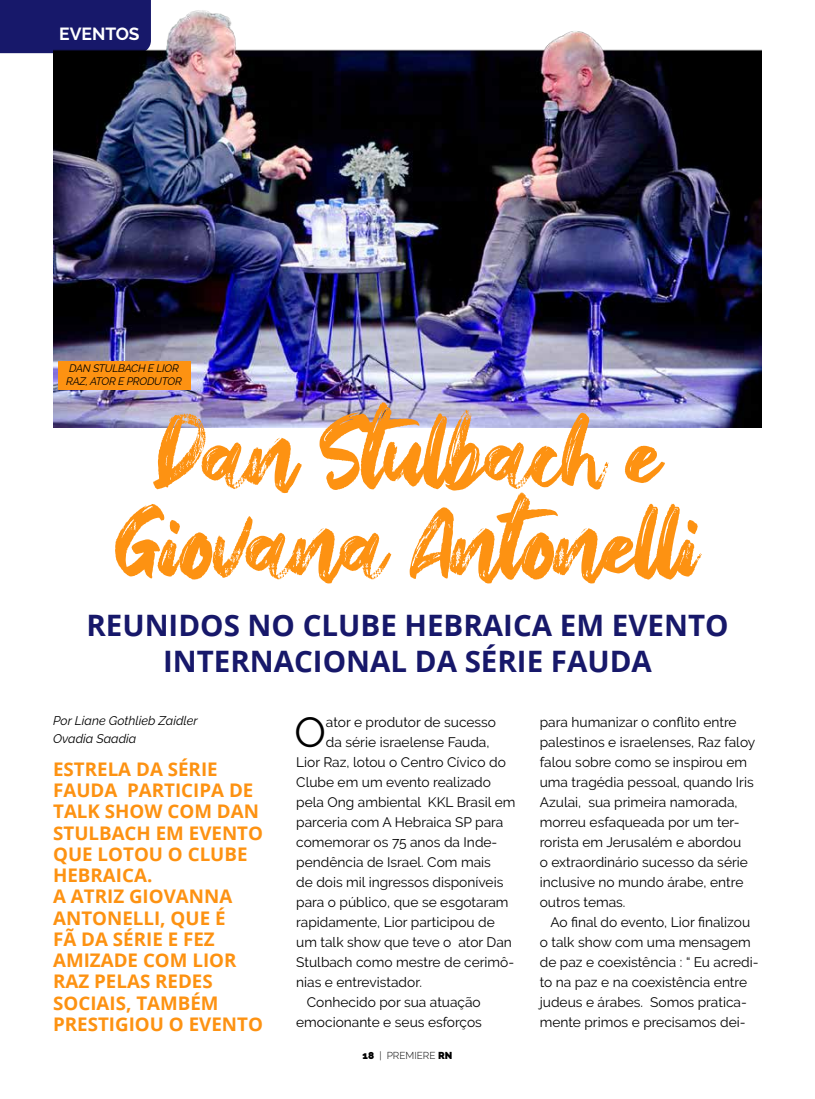
<style>
.page{position:relative;width:815px;height:1099px;background:#fff}
.page>*{position:absolute;margin:0;border:0;box-sizing:border-box;transform-origin:0 0}
.t1{font:96.88px/90.4px "Hey October";letter-spacing:-.01em;color:#fd9212;text-align:center}
.t2{font:41.88px "Raleway";color:#000}
.t3{font:700 29.5px/36.2px "Open Sans";color:#17186a;text-align:center}
.t4{font:700 18.75px/21.2px "Open Sans";color:#fd9212}
.t5{font:700 17.5px "Raleway";color:#fff}
.t6{font:13.75px/20px "Raleway";color:#000}
.t7{font:italic 12.5px/18px "Raleway";color:#000}
.t8{font:italic 10.75px/12.9px "Raleway";letter-spacing:-.02em;color:#000}
.t9{font:300 10px "Raleway";color:#000}
.s1{font-weight:900}
</style>
<div class="page">
<div style="left:0;top:0;width:53px;height:53px;background:#17186a"></div>
<img style="left:53px;top:0;width:709px;height:427px">
<div style="left:58px;top:361px;width:132px;height:29px;background:#fd9212"></div>
<p class="t5" style="left:59px;top:24px;width:82px">EVENTOS</p>
<p class="t8" style="left:66px;top:361px;width:117px">DAN STULBACH E LIOR<br>RAZ, ATOR E PRODUTOR</p>
<h1 class="t1" style="left:115px;top:422px;width:586px">Dan Stulbach e<br>Giovana Antonelli</h1>
<h3 class="t3" style="left:86px;top:606px;width:644px">REUNIDOS NO CLUBE HEBRAICA EM EVENTO<br>INTERNACIONAL DA SÉRIE FAUDA</h3>
<p class="t7" style="left:53px;top:712px;width:146px">Por Liane Gothlieb Zaidler<br>Ovadia Saadia</p>
<h3 class="t4" style="left:53px;top:758px;width:211px">ESTRELA DA SÉRIE<br>FAUDA PARTICIPA DE<br>TALK SHOW COM DAN<br>STULBACH EM EVENTO<br>QUE LOTOU O CLUBE<br>HEBRAICA.<br>A ATRIZ GIOVANNA<br>ANTONELLI, QUE É<br>FÃ DA SÉRIE E FEZ<br>AMIZADE COM LIOR<br>RAZ PELAS REDES<br>SOCIAIS, TAMBÉM<br>PRESTIGIOU O EVENTO</h3>
<h2 class="t2" style="left:294px;top:707px;width:33px">O</h2>
<p class="t6" style="left:326px;top:711px;width:172px">ator e produtor de sucesso</p>
<p class="t6" style="left:326px;top:731px;width:165px">da série israelense Fauda,</p>
<p class="t6" style="left:296px;top:751px;width:211px">Lior Raz, lotou o Centro Cívico do</p>
<p class="t6" style="left:296px;top:771px;width:196px">Clube em um evento realizado</p>
<p class="t6" style="left:296px;top:791px;width:221px">pela Ong ambiental KKL Brasil em</p>
<p class="t6" style="left:296px;top:811px;width:209px">parceria com A Hebraica SP para</p>
<p class="t6" style="left:296px;top:831px;width:203px">comemorar os 75 anos da Inde-</p>
<p class="t6" style="left:296px;top:851px;width:196px">pendência de Israel. Com mais</p>
<p class="t6" style="left:296px;top:871px;width:209px">de dois mil ingressos disponíveis</p>
<p class="t6" style="left:296px;top:891px;width:214px">para o público, que se esgotaram</p>
<p class="t6" style="left:296px;top:911px;width:200px">rapidamente, Lior participou de</p>
<p class="t6" style="left:296px;top:931px;width:217px">um talk show que teve o ator Dan</p>
<p class="t6" style="left:296px;top:951px;width:219px">Stulbach como mestre de cerimô-</p>
<p class="t6" style="left:296px;top:971px;width:127px">nias e entrevistador.</p>
<p class="t6" style="left:307px;top:991px;width:175px">Conhecido por sua atuação</p>
<p class="t6" style="left:296px;top:1011px;width:187px">emocionante e seus esforços</p>
<p class="t9" style="left:363px;top:1049px;width:91px"><span class="s1">18</span> | PREMIERE <span class="s1">RN</span></p>
<p class="t6" style="left:540px;top:711px;width:217px">para humanizar o conflito entre palestinos e israelenses, Raz faloy falou sobre como se inspirou em uma tragédia pessoal, quando Iris<br>Azulai, sua primeira namorada, morreu esfaqueada por um ter&shy;rorista em Jerusalém e abordou<br>o extraordinário sucesso da série inclusive no mundo árabe, entre outros temas.</p>
<p class="t6" style="left:540px;top:911px;width:220px;text-indent:11px">Ao final do evento, Lior finalizou o talk show com uma mensagem de paz e coexistência : “ Eu acredi&shy;to na paz e na coexistência entre judeus e árabes. Somos pratica&shy;mente primos e precisamos dei-</p>
</div>
